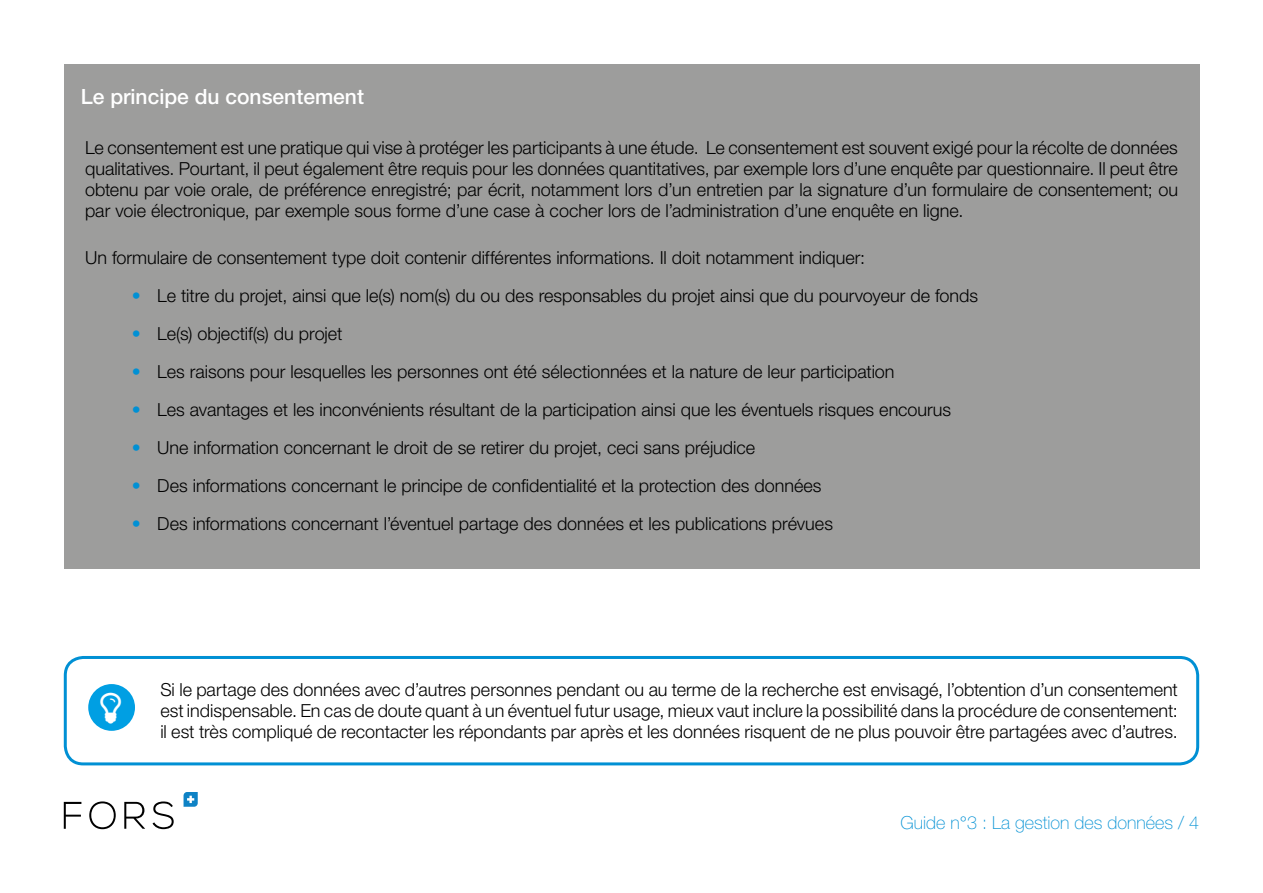
<style>
.page{position:relative;width:1263px;height:893px;background:#fff}
.page>*{position:absolute;margin:0;border:0;box-sizing:border-box;transform-origin:0 0}
.t1{font:500 21px "Helvetica Neue LT Std";color:#fff}
.t2{font:300 18px/21px "Helvetica Neue LT Std";color:#000;text-align:justify}
.t3{font:100 18px "Helvetica Neue LT Std";color:#0090d4}
.s1{color:#0090d4}
</style>
<div class="page">
<svg style="left:64px;top:802px;width:17px;height:27px"></svg>
<svg style="left:89px;top:801px;width:27px;height:28px"></svg>
<svg style="left:124px;top:802px;width:21px;height:27px"></svg>
<svg style="left:153px;top:801px;width:21px;height:28px"></svg>
<svg style="left:184px;top:792px;width:14px;height:15px"></svg>
<div style="left:64px;top:64px;width:1135px;height:505px;background:#9d9d9c"></div>
<div style="left:64px;top:656px;width:1135px;height:109px;border:3px solid #0090d4;border-radius:18px"></div>
<div style="left:88px;top:684px;width:47px;height:47px;background:#009fe3;border-radius:50%"></div>
<p class="t1" style="left:81px;top:84px;width:285px">Le principe du consentement</p>
<p class="t2" style="left:85px;top:137px;width:1094px">Le consentement est une pratique qui vise à protéger les participants à une étude. Le consentement est souvent exigé pour la récolte de données qualitatives. Pourtant, il peut également être requis pour les données quantitatives, par exemple lors d’une enquête par questionnaire. Il peut être obtenu par voie orale, de préférence enregistré; par écrit, notamment lors d’un entretien par la signature d’un formulaire de consentement; ou par voie électronique, par exemple sous forme d’une case à cocher lors de l’administration d’une enquête en ligne.</p>
<p class="t2" style="left:85px;top:246px;width:782px">Un formulaire de consentement type doit contenir différentes informations. Il doit notamment indiquer:</p>
<p class="t2" style="left:132px;top:284px;width:848px"><span class="s1">•</span> Le titre du projet, ainsi que le(s) nom(s) du ou des responsables du projet ainsi que du pourvoyeur de fonds</p>
<p class="t2" style="left:132px;top:322px;width:212px"><span class="s1">•</span> Le(s) objectif(s) du projet</p>
<p class="t2" style="left:132px;top:360px;width:764px"><span class="s1">•</span> Les raisons pour lesquelles les personnes ont été sélectionnées et la nature de leur participation</p>
<p class="t2" style="left:132px;top:398px;width:821px"><span class="s1">•</span> Les avantages et les inconvénients résultant de la participation ainsi que les éventuels risques encourus</p>
<p class="t2" style="left:132px;top:436px;width:625px"><span class="s1">•</span> Une information concernant le droit de se retirer du projet, ceci sans préjudice</p>
<p class="t2" style="left:132px;top:474px;width:691px"><span class="s1">•</span> Des informations concernant le principe de confidentialité et la protection des données</p>
<p class="t2" style="left:132px;top:513px;width:703px"><span class="s1">•</span> Des informations concernant l’éventuel partage des données et les publications prévues</p>
<p class="t2" style="left:160px;top:679px;width:1019px">Si le partage des données avec d’autres personnes pendant ou au terme de la recherche est envisagé, l’obtention d’un consentement est indispensable. En cas de doute quant à un éventuel futur usage, mieux vaut inclure la possibilité dans la procédure de consentement: il est très compliqué de recontacter les répondants par après et les données risquent de ne plus pouvoir être partagées avec d’autres.</p>
<p class="t3" style="left:900px;top:812px;width:300px">Guide n°3 : La gestion des données / 4</p>
</div>
